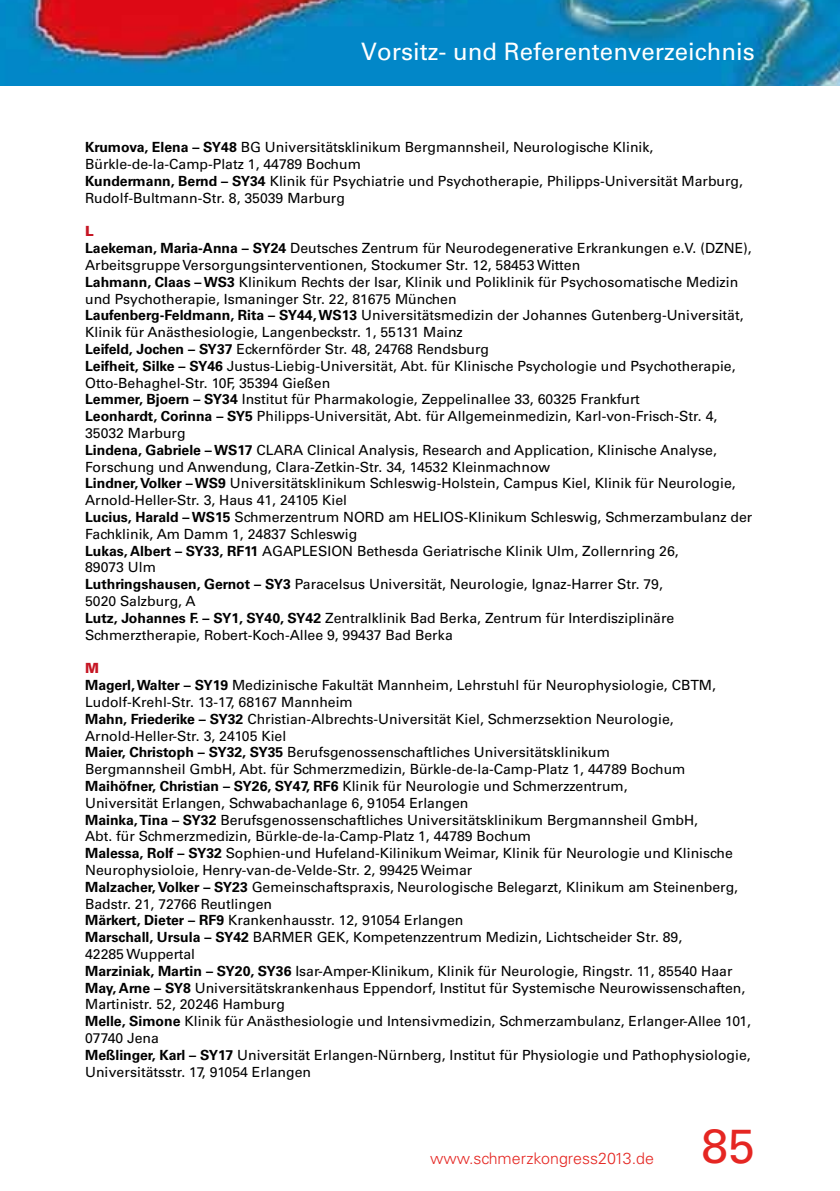
<style>
.page{position:relative;width:840px;height:1191px;background:#fff}
.page>*{position:absolute;margin:0;border:0;box-sizing:border-box;transform-origin:0 0}
.t1{font:48px "Univers LT";color:#e52622}
.t2{font:24px "Univers LT";color:#fff}
.t3{font:300 16px "Univers LT";color:#e52622}
.t4{font:14px/16.8px "Univers LT";color:#000}
.s1{font-weight:700}
.s2{font-weight:900;color:#c61624}
</style>
<div class="page">
<img style="left:0;top:0;width:839px;height:85px">
<h2 class="t2" style="left:361px;top:37px;width:395px">Vorsitz- und Referentenverzeichnis</h2>
<p class="t4" style="left:85px;top:139px;width:659px"><span class="s1">Krumova, Elena – SY48</span> BG Universitätsklinikum Bergmannsheil, Neurologische Klinik, Bürkle-de-la-Camp-Platz 1, 44789 Bochum<br><span class="s1">Kundermann, Bernd – SY34</span> Klinik für Psychiatrie und Psychotherapie, Philipps-Universität Marburg, Rudolf-Bultmann-Str. 8, 35039 Marburg</p>
<p class="t4" style="left:85px;top:223px;width:668px"><span class="s2">L<br></span><span class="s1">Laekeman, Maria-Anna – SY24</span> Deutsches Zentrum für Neurodegenerative Erkrankungen e.V. (DZNE), Arbeitsgruppe Versorgungsinterventionen, Stockumer Str. 12, 58453 Witten<br><span class="s1">Lahmann, Claas – WS3</span> Klinikum Rechts der Isar, Klinik und Poliklinik für Psychosomatische Medizin und Psychotherapie, Ismaninger Str. 22, 81675 München<br><span class="s1">Laufenberg-Feldmann, Rita – SY44, WS13</span> Universitätsmedizin der Johannes Gutenberg-Universität, Klinik für Anästhesiologie, Langenbeckstr. 1, 55131 Mainz<br><span class="s1">Leifeld, Jochen – SY37</span> Eckernförder Str. 48, 24768 Rendsburg<br><span class="s1">Leifheit, Silke – SY46</span> Justus-Liebig-Universität, Abt. für Klinische Psychologie und Psychotherapie, Otto-Behaghel-Str. 10F, 35394 Gießen<br><span class="s1">Lemmer, Bjoern – SY34</span> Institut für Pharmakologie, Zeppelinallee 33, 60325 Frankfurt<br><span class="s1">Leonhardt, Corinna – SY5</span> Philipps-Universität, Abt. für Allgemeinmedizin, Karl-von-Frisch-Str. 4, 35032 Marburg<br><span class="s1">Lindena, Gabriele – WS17</span> CLARA Clinical Analysis, Research and Application, Klinische Analyse, Forschung und Anwendung, Clara-Zetkin-Str. 34, 14532 Kleinmachnow<br><span class="s1">Lindner, Volker – WS9</span> Universitätsklinikum Schleswig-Holstein, Campus Kiel, Klinik für Neurologie, Arnold-Heller-Str. 3, Haus 41, 24105 Kiel<br><span class="s1">Lucius, Harald – WS15</span> Schmerzentrum NORD am HELIOS-Klinikum Schleswig, Schmerzambulanz der Fachklinik, Am Damm 1, 24837 Schleswig<br><span class="s1">Lukas, Albert – SY33, RF11</span> AGAPLESION Bethesda Geriatrische Klinik Ulm, Zollernring 26,<br>89073 Ulm<br><span class="s1">Luthringshausen, Gernot – SY3</span> Paracelsus Universität, Neurologie, Ignaz-Harrer Str. 79,<br>5020 Salzburg, A<br><span class="s1">Lutz, Johannes F. – SY1, SY40, SY42</span> Zentralklinik Bad Berka, Zentrum für Interdisziplinäre Schmerztherapie, Robert-Koch-Allee 9, 99437 Bad Berka</p>
<p class="t4" style="left:85px;top:660px;width:667px"><span class="s2">M<br></span><span class="s1">Magerl, Walter – SY19</span> Medizinische Fakultät Mannheim, Lehrstuhl für Neurophysiologie, CBTM, Ludolf-Krehl-Str. 13-17, 68167 Mannheim<br><span class="s1">Mahn, Friederike – SY32</span> Christian-Albrechts-Universität Kiel, Schmerzsektion Neurologie, Arnold-Heller-Str. 3, 24105 Kiel<br><span class="s1">Maier, Christoph – SY32, SY35</span> Berufsgenossenschaftliches Universitätsklinikum<br>Bergmannsheil GmbH, Abt. für Schmerzmedizin, Bürkle-de-la-Camp-Platz 1, 44789 Bochum <span class="s1">Maihöfner, Christian – SY26, SY47, RF6</span> Klinik für Neurologie und Schmerzzentrum,<br>Universität Erlangen, Schwabachanlage 6, 91054 Erlangen<br><span class="s1">Mainka, Tina – SY32</span> Berufsgenossenschaftliches Universitätsklinikum Bergmannsheil GmbH,<br>Abt. für Schmerzmedizin, Bürkle-de-la-Camp-Platz 1, 44789 Bochum<br><span class="s1">Malessa, Rolf – SY32</span> Sophien-und Hufeland-Kilinikum Weimar, Klinik für Neurologie und Klinische Neurophysioloie, Henry-van-de-Velde-Str. 2, 99425 Weimar<br><span class="s1">Malzacher, Volker – SY23</span> Gemeinschaftspraxis, Neurologische Belegarzt, Klinikum am Steinenberg, Badstr. 21, 72766 Reutlingen<br><span class="s1">Märkert, Dieter – RF9</span> Krankenhausstr. 12, 91054 Erlangen<br><span class="s1">Marschall, Ursula – SY42</span> BARMER GEK, Kompetenzzentrum Medizin, Lichtscheider Str. 89,<br>42285 Wuppertal<br><span class="s1">Marziniak, Martin – SY20, SY36</span> Isar-Amper-Klinikum, Klinik für Neurologie, Ringstr. 11, 85540 Haar <span class="s1">May, Arne – SY8</span> Universitätskrankenhaus Eppendorf, Institut für Systemische Neurowissenschaften, Martinistr. 52, 20246 Hamburg<br><span class="s1">Melle, Simone</span> Klinik für Anästhesiologie und Intensivmedizin, Schmerzambulanz, Erlanger-Allee 101, 07740 Jena<br><span class="s1">Meßlinger, Karl – SY17</span> Universität Erlangen-Nürnberg, Institut für Physiologie und Pathophysiologie, Universitätsstr. 17, 91054 Erlangen</p>
<p class="t3" style="left:430px;top:1149px;width:225px">www.schmerzkongress2013.de</p>
<h1 class="t1" style="left:701px;top:1117px;width:55px">85</h1>
</div>
